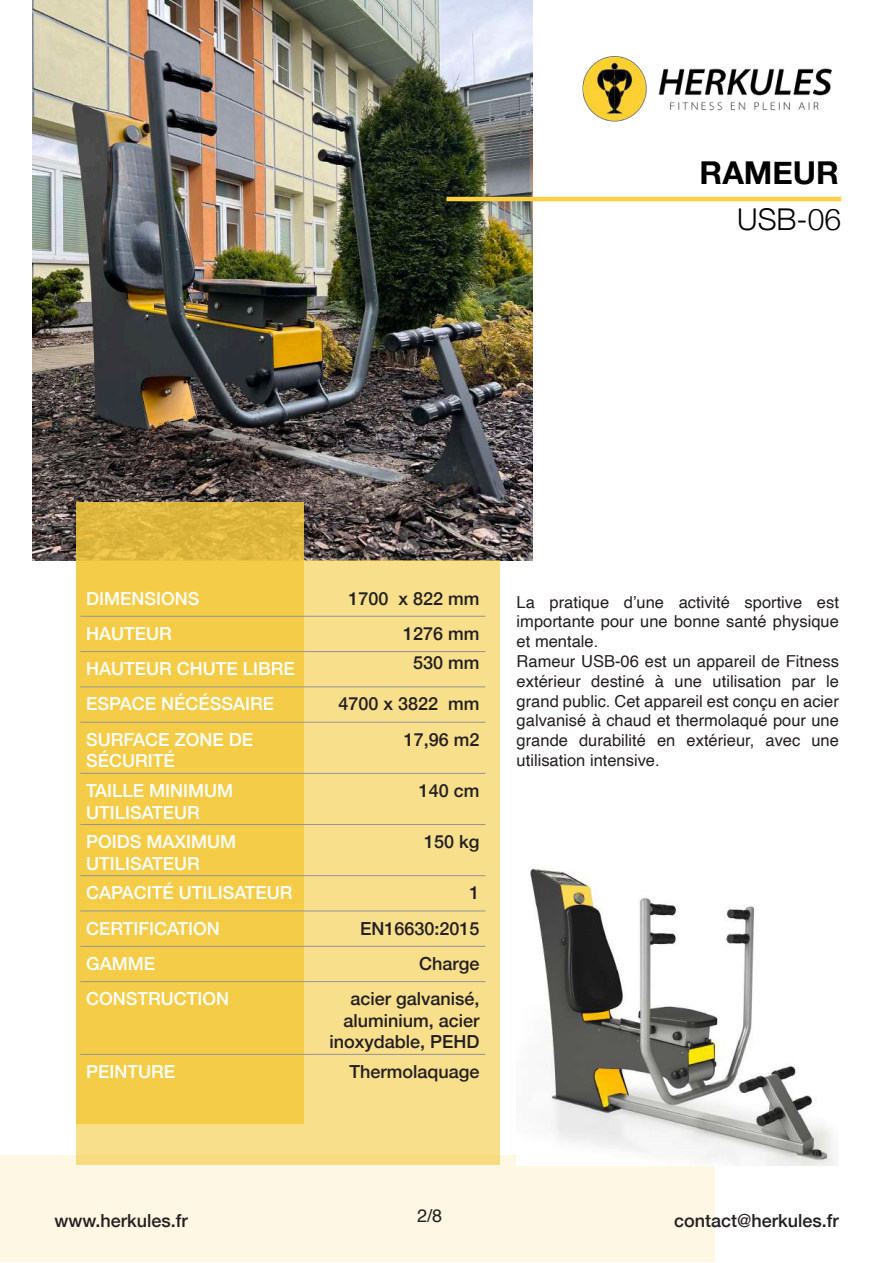
<style>
.page{position:relative;width:893px;height:1263px;background:#fff}
.page>*{position:absolute;margin:0;border:0;box-sizing:border-box;transform-origin:0 0}
.t1{font:700 31.5px "Helvetica Neue";color:#000001}
.t2{font:300 30px "Helvetica Neue";color:#000001}
.t3{font:500 18px/21.6px "Helvetica Neue";color:#fff}
.t4{font:500 18px/21.6px "Helvetica Neue";color:#231f20;text-align:right}
.t5{font:18px "Helvetica";color:#231f20}
.t6{font:16.5px/19.8px "Helvetica";color:#231f20}
</style>
<div class="page">
<div style="left:0;top:1156px;width:715px;height:106px;background:#fef7e3"></div>
<img style="left:33px;top:0;width:499px;height:561px">
<img style="left:582px;top:56px;width:250px;height:66px">
<div style="left:77px;top:561px;width:423px;height:604px;background:#f8df8c"></div>
<svg style="left:77px;top:502px;width:227px;height:622px;background:#f1c946"></svg>
<hr style="left:80px;top:616px;width:229px;height:1px;background:#939598">
<hr style="left:309px;top:616px;width:176px;height:1px;background:#939598">
<hr style="left:80px;top:651px;width:229px;height:1px;background:#939598">
<hr style="left:309px;top:651px;width:176px;height:1px;background:#939598">
<hr style="left:80px;top:686px;width:229px;height:1px;background:#939598">
<hr style="left:309px;top:686px;width:176px;height:1px;background:#939598">
<hr style="left:80px;top:722px;width:229px;height:1px;background:#939598">
<hr style="left:309px;top:722px;width:176px;height:1px;background:#939598">
<hr style="left:80px;top:773px;width:229px;height:1px;background:#939598">
<hr style="left:309px;top:773px;width:176px;height:1px;background:#939598">
<hr style="left:80px;top:824px;width:229px;height:1px;background:#939598">
<hr style="left:309px;top:824px;width:176px;height:1px;background:#939598">
<hr style="left:80px;top:875px;width:229px;height:1px;background:#939598">
<hr style="left:309px;top:875px;width:176px;height:1px;background:#939598">
<hr style="left:80px;top:910px;width:229px;height:1px;background:#939598">
<hr style="left:309px;top:910px;width:176px;height:1px;background:#939598">
<hr style="left:80px;top:946px;width:229px;height:1px;background:#939598">
<hr style="left:309px;top:946px;width:176px;height:1px;background:#939598">
<hr style="left:80px;top:981px;width:229px;height:1px;background:#939598">
<hr style="left:309px;top:981px;width:176px;height:1px;background:#939598">
<hr style="left:80px;top:1054px;width:229px;height:1px;background:#939598">
<hr style="left:309px;top:1054px;width:176px;height:1px;background:#939598">
<hr style="left:446px;top:197px;width:395px;height:4px;background:#fcd044">
<img style="left:517px;top:868px;width:318px;height:297px">
<h1 class="t1" style="left:700px;top:148px;width:141px">RAMEUR</h1>
<h2 class="t2" style="left:737px;top:195px;width:105px">USB-06</h2>
<p class="t3" style="left:86px;top:586px;width:115px">DIMENSIONS</p>
<p class="t4" style="left:348px;top:586px;width:133px">1700 x 822 mm</p>
<p class="t3" style="left:86px;top:621px;width:87px">HAUTEUR</p>
<p class="t4" style="left:403px;top:621px;width:78px">1276 mm</p>
<p class="t3" style="left:86px;top:656px;width:210px">HAUTEUR CHUTE LIBRE</p>
<p class="t4" style="left:413px;top:650px;width:68px">530 mm</p>
<p class="t3" style="left:86px;top:692px;width:190px">ESPACE NÉCÉSSAIRE</p>
<p class="t4" style="left:338px;top:692px;width:143px">4700 x 3822 mm</p>
<p class="t3" style="left:86px;top:727px;width:169px">SURFACE ZONE DE<br>SÉCURITÉ</p>
<p class="t4" style="left:404px;top:727px;width:77px">17,96 m2</p>
<p class="t3" style="left:86px;top:778px;width:149px">TAILLE MINIMUM<br>UTILISATEUR</p>
<p class="t4" style="left:419px;top:778px;width:62px">140 cm</p>
<p class="t3" style="left:86px;top:829px;width:152px">POIDS MAXIMUM<br>UTILISATEUR</p>
<p class="t4" style="left:424px;top:829px;width:57px">150 kg</p>
<p class="t3" style="left:86px;top:880px;width:208px">CAPACITÉ UTILISATEUR</p>
<p class="t4" style="left:469px;top:880px;width:12px">1</p>
<p class="t3" style="left:86px;top:916px;width:135px">CERTIFICATION</p>
<p class="t4" style="left:360px;top:916px;width:121px">EN16630:2015</p>
<p class="t3" style="left:86px;top:951px;width:71px">GAMME</p>
<p class="t4" style="left:419px;top:951px;width:62px">Charge</p>
<p class="t3" style="left:86px;top:986px;width:145px">CONSTRUCTION</p>
<p class="t4" style="left:329px;top:986px;width:152px">acier galvanisé, aluminium, acier inoxydable, PEHD</p>
<p class="t3" style="left:86px;top:1059px;width:91px">PEINTURE</p>
<p class="t4" style="left:349px;top:1059px;width:132px">Thermolaquage</p>
<p class="t6" style="left:517px;top:592px;width:324px">La pratique d’une activité sportive est importante pour une bonne santé physique et mentale.<br>Rameur USB-06 est un appareil de Fitness extérieur destiné à une utilisation par le grand public. Cet appareil est conçu en acier galvanisé à chaud et thermolaqué pour une grande durabilité en extérieur, avec une utilisation intensive.</p>
<p class="t4" style="left:54px;top:1208px;width:135px">www.herkules.fr</p>
<p class="t5" style="left:417px;top:1202px;width:27px">2/8</p>
<p class="t4" style="left:674px;top:1208px;width:166px">contact@herkules.fr</p>
</div>
